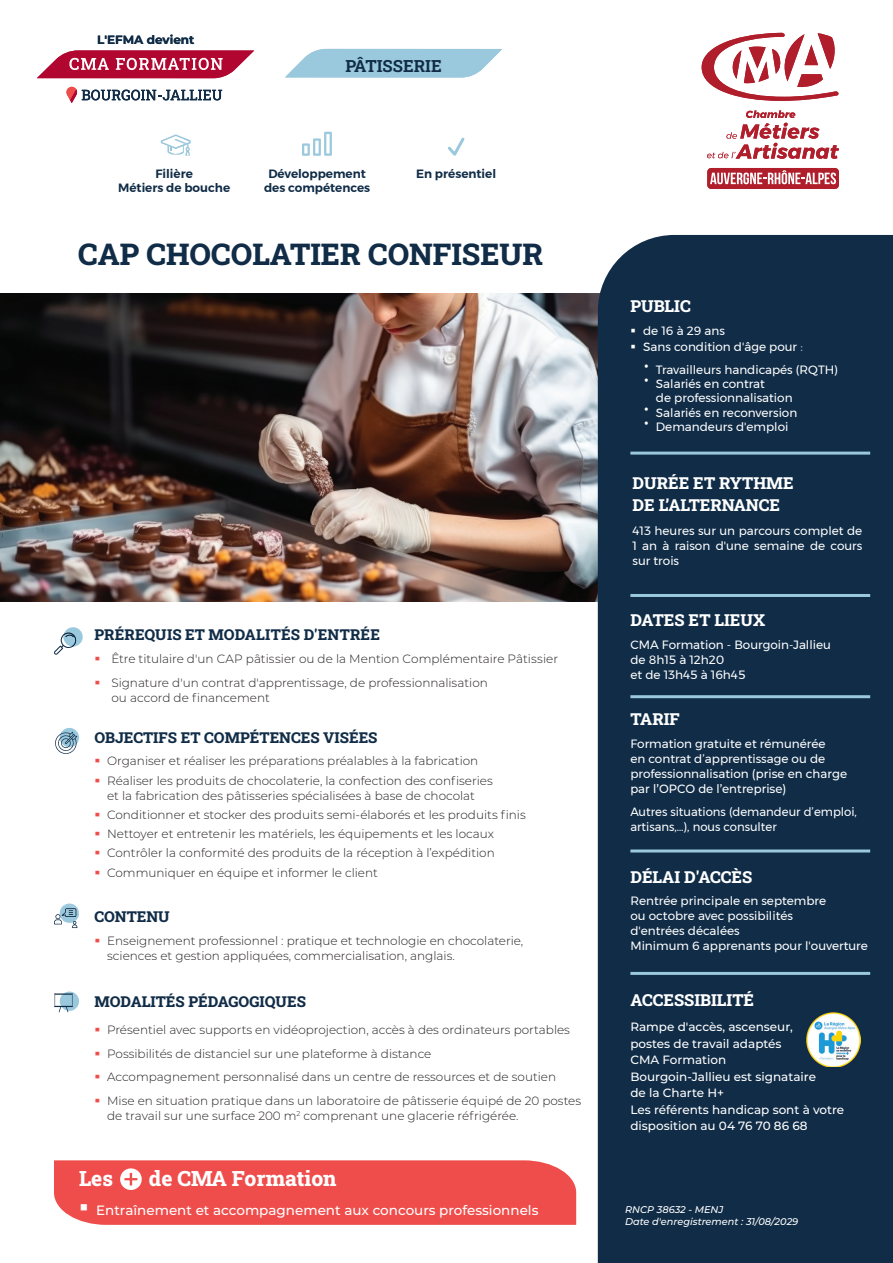
<style>
.page{position:relative;width:893px;height:1263px;background:#fff}
.page>*{position:absolute;margin:0;border:0;box-sizing:border-box;transform-origin:0 0}
.t1{font:30px "Roboto Slab";color:#102c47}
.t2{font:21px "Roboto Slab";color:#fff}
.t3{font:16.8px "Roboto Slab";color:#102c47}
.t4{font:16.5px/22.5px "Roboto Slab";color:#fff}
.t5{font:15px "Roboto Slab";color:#102c47}
.t6{font:500 13.5px "Montserrat";color:#fff}
.t7{font:300 12px/15px "Montserrat";color:#231f20}
.t8{font:12px/15px "Montserrat";color:#fff}
.t9{font:500 12px/16.5px "Montserrat";color:#fff}
.t10{font:600 12px/14.4px "Montserrat";color:#102c47;text-align:center}
.t11{font:700 12px "Montserrat";color:#102c47}
.t12{font:italic 500 9.75px/11.7px "Montserrat";color:#fff}
.s1{color:#ef4d4b}
.s2{color:#9ac8dd}
.s3{font-weight:500}
</style>
<div class="page">
<img style="left:0;top:293px;width:598px;height:309px">
<div style="left:598px;top:235px;width:295px;height:1028px;background:#102c47"></div>
<div style="left:54px;top:1160px;width:522px;height:65px;background:#ef4d4b"></div>
<svg style="left:60px;top:728px;width:19px;height:19px"></svg>
<div style="left:60px;top:991px;width:19px;height:20px;background:#9ac8dd;border-radius:50%"></div>
<svg style="left:54px;top:993px;width:19px;height:19px"></svg>
<svg style="left:55px;top:732px;width:22px;height:22px"></svg>
<svg style="left:54px;top:627px;width:29px;height:28px"></svg>
<svg style="left:54px;top:903px;width:25px;height:25px"></svg>
<svg style="left:302px;top:132px;width:30px;height:24px"></svg>
<svg style="left:448px;top:137px;width:17px;height:19px"></svg>
<svg style="left:161px;top:135px;width:30px;height:20px"></svg>
<svg style="left:707px;top:110px;width:132px;height:49px"></svg>
<svg style="left:702px;top:33px;width:137px;height:68px"></svg>
<div style="left:707px;top:168px;width:132px;height:21px;background:#b01e2c;border-radius:4px"></div>
<svg style="left:710px;top:170px;width:126px;height:14px"></svg>
<svg style="left:285px;top:49px;width:217px;height:29px;background:#a8cfe1"></svg>
<svg style="left:37px;top:50px;width:217px;height:28px"></svg>
<svg style="left:66px;top:87px;width:156px;height:16px"></svg>
<hr style="left:630px;top:695px;width:240px;height:3px;background:#9ac8dd">
<hr style="left:630px;top:849px;width:240px;height:3px;background:#9ac8dd">
<hr style="left:630px;top:972px;width:240px;height:3px;background:#9ac8dd">
<hr style="left:630px;top:594px;width:240px;height:3px;background:#9ac8dd">
<hr style="left:630px;top:452px;width:240px;height:3px;background:#9ac8dd">
<img style="left:806px;top:1012px;width:54px;height:55px">
<svg style="left:645px;top:407px;width:3px;height:4px"></svg>
<p class="t11" style="left:97px;top:31px;width:99px">L'EFMA devient</p>
<h3 class="t3" style="left:345px;top:54px;width:98px">PÂTISSERIE</h3>
<h3 class="t3" style="left:333px;top:54px;width:122px">BOULANGERIE</h3>
<p class="t10" style="left:155px;top:166px;width:39px">Filière</p>
<p class="t10" style="left:416px;top:166px;width:82px">En présentiel</p>
<p class="t10" style="left:118px;top:181px;width:114px">Métiers de bouche</p>
<p class="t10" style="left:264px;top:166px;width:108px">Développement des compétences</p>
<h1 class="t1" style="left:78px;top:233px;width:467px">CAP CHOCOLATIER CONFISEUR</h1>
<p class="t5" style="left:94px;top:624px;width:287px">PRÉREQUIS ET MODALITÉS D'ENTRÉE</p>
<p class="t7" style="left:94px;top:651px;width:465px"><span class="s1">▪</span> Être titulaire d'un CAP pâtissier ou de la Mention Complémentaire Pâtissier</p>
<p class="t7" style="left:111px;top:675px;width:378px;text-indent:-17px"><span class="s1">▪</span> Signature d'un contrat d'apprentissage, de professionnalisation ou accord de financement</p>
<p class="t5" style="left:94px;top:727px;width:285px">OBJECTIFS ET COMPÉTENCES VISÉES</p>
<p class="t7" style="left:94px;top:753px;width:385px"><span class="s1">▪</span> Organiser et réaliser les préparations préalables à la fabrication</p>
<p class="t7" style="left:94px;top:772px;width:400px;text-align:center"><span class="s1">▪</span> Réaliser les produits de chocolaterie, la confection des confiseries et la fabrication des pâtisseries spécialisées à base de chocolat</p>
<p class="t7" style="left:94px;top:807px;width:433px"><span class="s1">▪</span> Conditionner et stocker des produits semi-élaborés et les produits finis</p>
<p class="t7" style="left:94px;top:826px;width:401px"><span class="s1">▪</span> Nettoyer et entretenir les matériels, les équipements et les locaux</p>
<p class="t7" style="left:94px;top:845px;width:402px"><span class="s1">▪</span> Contrôler la conformité des produits de la réception à l’expédition</p>
<p class="t7" style="left:94px;top:864px;width:285px"><span class="s1">▪</span> Communiquer en équipe et informer le client</p>
<p class="t5" style="left:94px;top:907px;width:77px">CONTENU</p>
<p class="t7" style="left:107px;top:933px;width:418px;text-indent:-13px"><span class="s1">▪</span> Enseignement professionnel : pratique et technologie en chocolaterie, sciences et gestion appliquées, commercialisation, anglais.</p>
<p class="t5" style="left:94px;top:991px;width:213px">MODALITÉS PÉDAGOGIQUES</p>
<p class="t7" style="left:94px;top:1022px;width:477px"><span class="s1">▪</span> Présentiel avec supports en vidéoprojection, accès à des ordinateurs portables</p>
<p class="t7" style="left:94px;top:1045px;width:339px"><span class="s1">▪</span> Possibilités de distanciel sur une plateforme à distance</p>
<p class="t7" style="left:94px;top:1069px;width:463px"><span class="s1">▪</span> Accompagnement personnalisé dans un centre de ressources et de soutien</p>
<p class="t7" style="left:107px;top:1092px;width:475px;text-indent:-13px"><span class="s1">▪</span> Mise en situation pratique dans un laboratoire de pâtisserie équipé de 20 postes de travail sur une surface 200 m<sup>2</sup> comprenant une glacerie réfrigérée.</p>
<h3 class="t4" style="left:630px;top:295px;width:62px">PUBLIC</h3>
<p class="t8" style="left:630px;top:323px;width:96px">▪ de 16 à 29 ans</p>
<p class="t8" style="left:656px;top:335px;width:184px;line-height:22.5px;text-indent:-26px">▪ Sans condition d'âge pour <span class="s2">:<br></span>Travailleurs handicapés (RQTH)</p>
<p class="t8" style="left:656px;top:376px;width:143px;line-height:14.4px">Salariés en contrat<br>de professionnalisation<br>Salariés en reconversion<br>Demandeurs d'emploi</p>
<h3 class="t4" style="left:632px;top:471px;width:163px">DURÉE ET RYTHME<br>DE L’ALTERNANCE</h3>
<p class="t8" style="left:632px;top:523px;width:231px;text-align:justify">413 heures sur un parcours complet de 1 an à raison d'une semaine de cours sur trois</p>
<h3 class="t4" style="left:630px;top:608px;width:136px">DATES ET LIEUX</h3>
<p class="t8" style="left:630px;top:637px;width:202px">CMA Formation - Bourgoin-Jallieu de 8h15 à 12h20<br>et de 13h45 à 16h45</p>
<h3 class="t4" style="left:630px;top:708px;width:51px">TARIF</h3>
<p class="t8" style="left:630px;top:736px;width:218px">Formation gratuite et rémunérée<br>en contrat d’apprentissage ou de professionnalisation <span class="s3">(prise en charge par l’OPCO de l’entreprise)</span></p>
<p class="t8" style="left:630px;top:804px;width:228px">Autres situations (demandeur d’emploi, artisans,…), nous consulter</p>
<h3 class="t4" style="left:630px;top:865px;width:123px">DÉLAI D'ACCÈS</h3>
<p class="t8" style="left:630px;top:893px;width:239px">Rentrée principale en septembre<br>ou octobre avec possibilités<br>d'entrées décalées<br>Minimum 6 apprenants pour l'ouverture</p>
<h3 class="t4" style="left:630px;top:989px;width:125px">ACCESSIBILITÉ</h3>
<p class="t9" style="left:630px;top:1018px;width:215px">Rampe d'accès, ascenseur,<br>postes de travail adaptés<br>CMA Formation<br>Bourgoin-Jallieu est signataire<br>de la Charte H+<br>Les référents handicap sont à votre disposition au 04 76 70 86 68</p>
<h2 class="t2" style="left:79px;top:1164px;width:35px">Les</h2>
<h2 class="t2" style="left:149px;top:1164px;width:189px">de CMA Formation</h2>
<p class="t6" style="left:79px;top:1200px;width:461px">▪ Entraînement et accompagnement aux concours professionnels</p>
<p class="t12" style="left:625px;top:1203px;width:175px">RNCP 38632 - MENJ<br>Date d'enregistrement : 31/08/2029</p>
</div>
